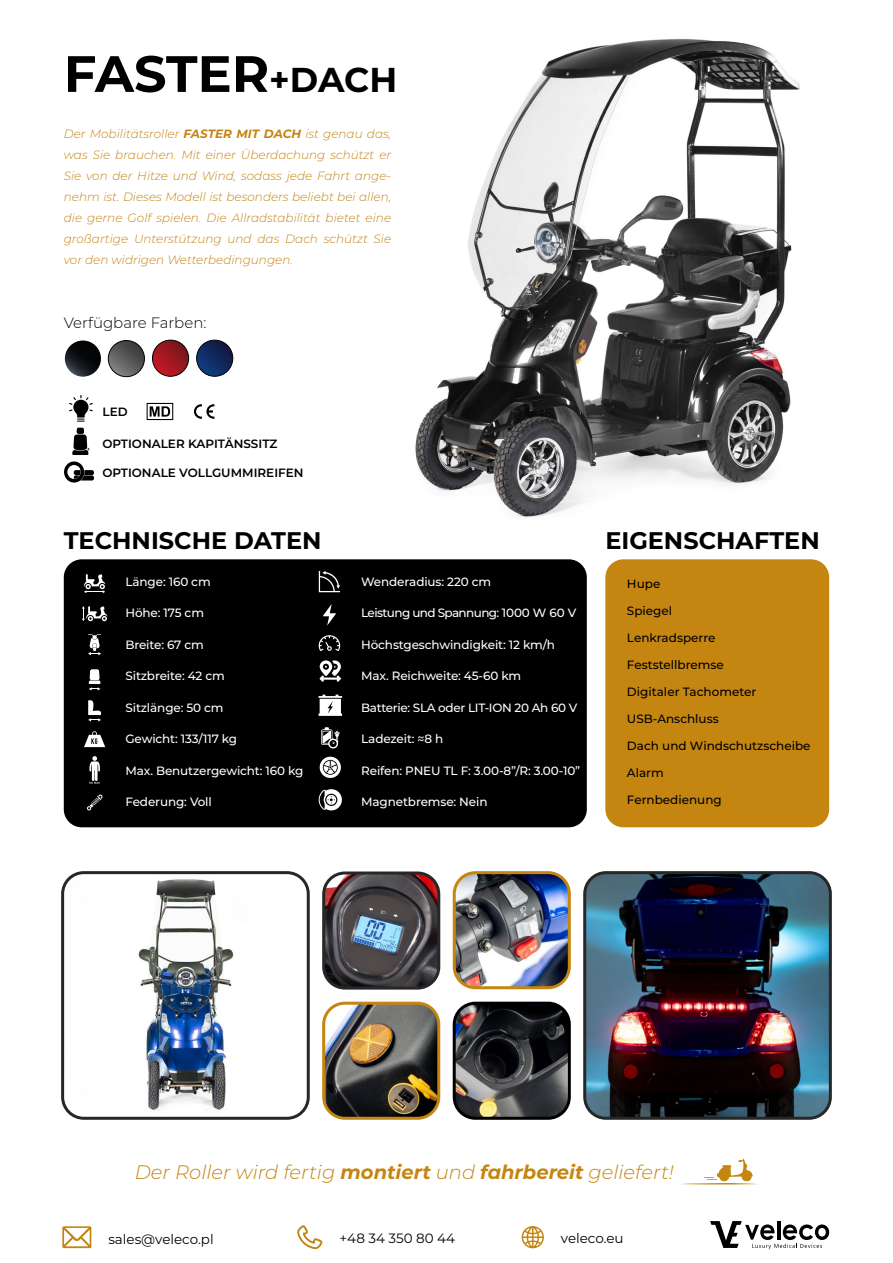
<style>
.page{position:relative;width:893px;height:1263px;background:#fff}
.page>*{position:absolute;margin:0;border:0;box-sizing:border-box;transform-origin:0 0}
.t1{font:700 51px "Montserrat";color:#000}
.t2{font:700 24px "Montserrat";color:#000}
.t3{font:italic 300 19.5px "Montserrat";color:#c58511}
.t4{font:300 15px "Montserrat";color:#000}
.t5{font:13.5px "Montserrat";color:#000}
.t6{font:italic 300 12px/21px "Montserrat";color:#c58511;text-align:justify}
.t7{font:500 12px "Montserrat";letter-spacing:-.01em;color:#fff}
.t8{font:500 12px "Montserrat";color:#000}
.t9{font:600 12px "Montserrat";color:#000}
.t10{font:500 12px "Montserrat";letter-spacing:-.05em;color:#fff}
.s1{font-size:34.5px}
.s2{font-weight:700}
</style>
<div class="page">
<img style="left:415px;top:39px;width:385px;height:478px">
<div style="left:64px;top:559px;width:523px;height:268px;background:#000;border-radius:18px"></div>
<div style="left:605px;top:559px;width:224px;height:268px;background:#c58511;border-radius:18px"></div>
<svg style="left:84px;top:574px;width:21px;height:19px"></svg>
<svg style="left:88px;top:634px;width:13px;height:21px"></svg>
<svg style="left:82px;top:606px;width:25px;height:15px"></svg>
<svg style="left:89px;top:669px;width:11px;height:21px"></svg>
<svg style="left:88px;top:700px;width:13px;height:21px"></svg>
<svg style="left:84px;top:731px;width:21px;height:16px"></svg>
<svg style="left:89px;top:756px;width:11px;height:28px"></svg>
<svg style="left:87px;top:794px;width:16px;height:17px"></svg>
<svg style="left:319px;top:571px;width:21px;height:21px"></svg>
<svg style="left:323px;top:604px;width:13px;height:21px"></svg>
<svg style="left:319px;top:635px;width:21px;height:16px"></svg>
<svg style="left:320px;top:660px;width:21px;height:22px"></svg>
<svg style="left:318px;top:695px;width:24px;height:21px"></svg>
<svg style="left:321px;top:727px;width:18px;height:22px"></svg>
<svg style="left:320px;top:757px;width:21px;height:21px"></svg>
<svg style="left:319px;top:789px;width:23px;height:21px"></svg>
<svg style="left:680px;top:1159px;width:78px;height:26px"></svg>
<img style="left:65px;top:875px;width:241px;height:241px">
<div style="left:61px;top:871px;width:249px;height:249px;border:3px solid #282727;border-radius:21px"></div>
<img style="left:456px;top:1003px;width:111px;height:113px">
<div style="left:453px;top:1002px;width:118px;height:118px;border:3px solid #000;border-radius:21px"></div>
<img style="left:587px;top:875px;width:241px;height:241px">
<div style="left:583px;top:871px;width:249px;height:249px;border:3px solid #282727;border-radius:21px"></div>
<img style="left:456px;top:875px;width:111px;height:111px">
<div style="left:453px;top:871px;width:118px;height:118px;border:3px solid #c58511;border-radius:21px"></div>
<img style="left:326px;top:1003px;width:111px;height:113px">
<div style="left:322px;top:1002px;width:118px;height:118px;border:3px solid #c58511;border-radius:21px"></div>
<svg style="left:710px;top:1221px;width:119px;height:28px"></svg>
<svg style="left:62px;top:1226px;width:29px;height:22px"></svg>
<svg style="left:297px;top:1225px;width:25px;height:24px"></svg>
<svg style="left:522px;top:1226px;width:22px;height:22px"></svg>
<img style="left:326px;top:875px;width:113px;height:113px">
<div style="left:322px;top:871px;width:118px;height:118px;border:3px solid #282727;border-radius:21px"></div>
<svg style="left:69px;top:395px;width:24px;height:27px"></svg>
<svg style="left:72px;top:428px;width:17px;height:27px"></svg>
<svg style="left:147px;top:403px;width:26px;height:17px"></svg>
<svg style="left:194px;top:404px;width:20px;height:15px"></svg>
<svg style="left:108px;top:340px;width:36px;height:37px"></svg>
<div style="left:108px;top:340px;width:37px;height:37px;border:1px solid #000;border-radius:50%"></div>
<svg style="left:152px;top:340px;width:37px;height:36px"></svg>
<div style="left:152px;top:340px;width:37px;height:37px;border:1px solid #000;border-radius:50%"></div>
<svg style="left:197px;top:340px;width:36px;height:36px"></svg>
<div style="left:196px;top:340px;width:37px;height:37px;border:1px solid #000;border-radius:50%"></div>
<svg style="left:65px;top:340px;width:36px;height:37px"></svg>
<svg style="left:64px;top:461px;width:30px;height:22px"></svg>
<h1 class="t1" style="left:64px;top:37px;width:335px">FASTER<span class="s1">+DACH</span></h1>
<p class="t6" style="left:64px;top:123px;width:329px">Der Mobilitätsroller <span class="s2">FASTER MIT DACH</span> ist genau das, was Sie brauchen. Mit einer Überdachung schützt er Sie von der Hitze und Wind, sodass jede Fahrt ange&shy;nehm ist. Dieses Modell ist besonders beliebt bei allen, die gerne Golf spielen. Die Allradstabilität bietet eine großartige Unterstützung und das Dach schützt Sie vor den widrigen Wetterbedingungen.</p>
<p class="t4" style="left:64px;top:312px;width:144px">Verfügbare Farben:</p>
<p class="t9" style="left:103px;top:403px;width:27px">LED</p>
<p class="t9" style="left:102px;top:436px;width:177px">OPTIONALER KAPITÄNSSITZ</p>
<p class="t9" style="left:102px;top:464px;width:203px">OPTIONALE VOLLGUMMIREIFEN</p>
<h2 class="t2" style="left:64px;top:524px;width:259px">TECHNISCHE DATEN</h2>
<h2 class="t2" style="left:605px;top:524px;width:216px">EIGENSCHAFTEN</h2>
<p class="t8" style="left:627px;top:575px;width:35px">Hupe</p>
<p class="t8" style="left:627px;top:602px;width:47px">Spiegel</p>
<p class="t8" style="left:627px;top:629px;width:90px">Lenkradsperre</p>
<p class="t8" style="left:627px;top:656px;width:98px">Feststellbremse</p>
<p class="t8" style="left:627px;top:683px;width:131px">Digitaler Tachometer</p>
<p class="t8" style="left:627px;top:710px;width:93px">USB-Anschluss</p>
<p class="t8" style="left:627px;top:737px;width:185px">Dach und Windschutzscheibe</p>
<p class="t8" style="left:627px;top:764px;width:38px">Alarm</p>
<p class="t8" style="left:627px;top:791px;width:96px">Fernbedienung</p>
<p class="t7" style="left:361px;top:573px;width:131px">Wenderadius: 220 cm</p>
<p class="t10" style="left:361px;top:605px;width:217px">Leistung und Spannung: 1000 W 60 V</p>
<p class="t7" style="left:361px;top:636px;width:195px">Höchstgeschwindigkeit: 12 km/h</p>
<p class="t7" style="left:361px;top:668px;width:162px">Max. Reichweite: 45-60 km</p>
<p class="t7" style="left:361px;top:699px;width:218px">Batterie: SLA oder LIT-ION 20 Ah 60 V</p>
<p class="t7" style="left:361px;top:731px;width:84px">Ladezeit: ≈8 h</p>
<p class="t7" style="left:361px;top:762px;width:221px">Reifen: PNEU TL F: 3.00-8”/R: 3.00-10”</p>
<p class="t7" style="left:361px;top:794px;width:128px">Magnetbremse: Nein</p>
<p class="t7" style="left:125px;top:573px;width:87px">Länge: 160 cm</p>
<p class="t7" style="left:125px;top:605px;width:80px">Höhe: 175 cm</p>
<p class="t7" style="left:125px;top:636px;width:80px">Breite: 67 cm</p>
<p class="t7" style="left:125px;top:668px;width:101px">Sitzbreite: 42 cm</p>
<p class="t7" style="left:125px;top:699px;width:100px">Sitzlänge: 50 cm</p>
<p class="t7" style="left:125px;top:731px;width:113px">Gewicht: 133/117 kg</p>
<p class="t7" style="left:125px;top:762px;width:179px">Max. Benutzergewicht: 160 kg</p>
<p class="t7" style="left:125px;top:794px;width:88px">Federung: Voll</p>
<h3 class="t3" style="left:135px;top:1159px;width:541px">Der Roller wird fertig <span class="s2">montiert</span> und <span class="s2">fahrbereit</span> geliefert!</h3>
<p class="t5" style="left:108px;top:1230px;width:107px">sales@veleco.pl</p>
<p class="t5" style="left:339px;top:1229px;width:117px">+48 34 350 80 44</p>
<p class="t5" style="left:561px;top:1229px;width:64px">veleco.eu</p>
</div>
